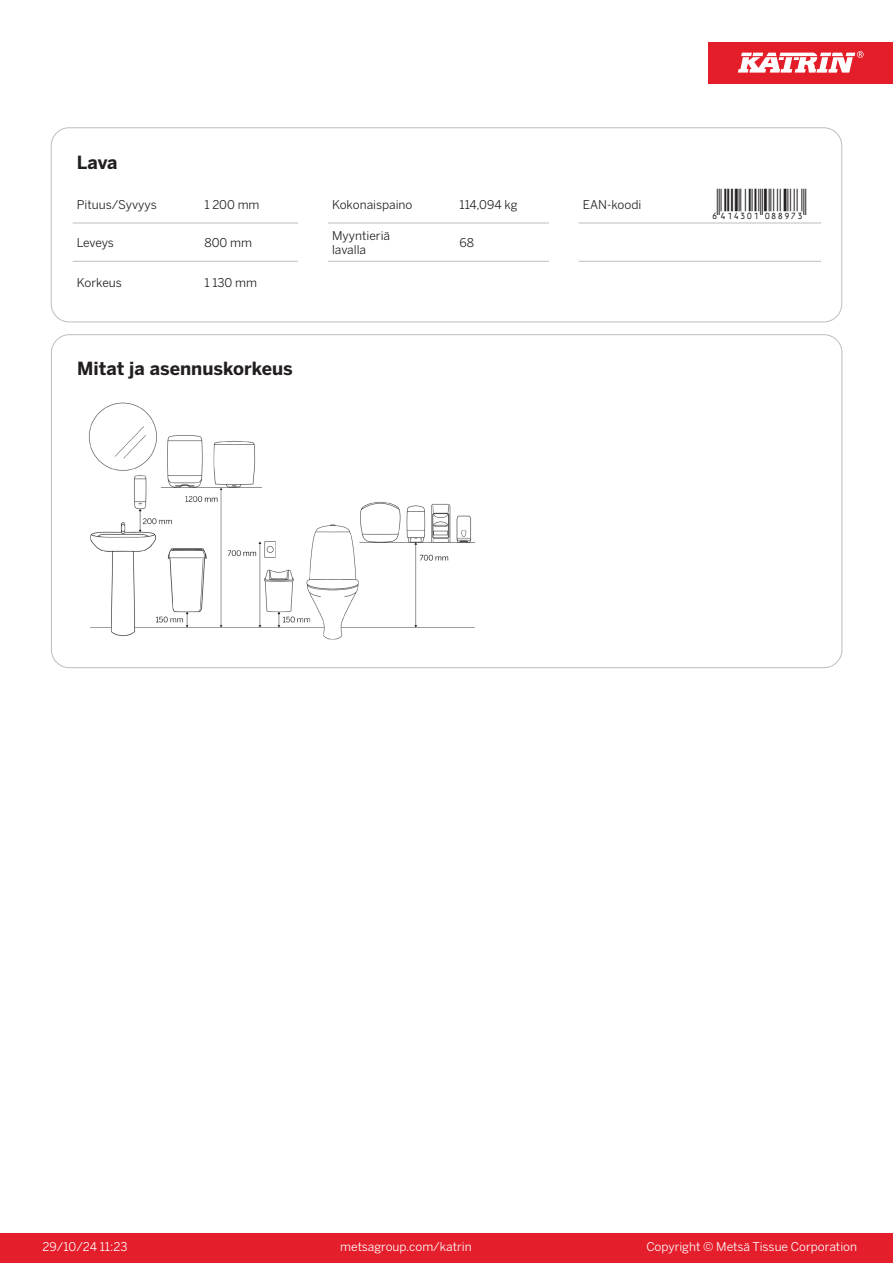
<style>
.page{position:relative;width:893px;height:1263px;background:#fff}
.page>*{position:absolute;margin:0;border:0;box-sizing:border-box;transform-origin:0 0}
.T_EAN{font:30px "Viisas EAN Matala";color:#231f20}
.T_TableHeader{font:700 18px "Benton Sans";color:#231f20}
.T_TableBody{font:12px "Benton Sans";color:#231f20}
.t1{font:12px "Benton Sans";color:#fff}
</style>
<div class="page">
<div style="left:0;top:1233px;width:893px;height:30px;background:#e41e2b"></div>
<div style="left:708px;top:43px;width:185px;height:41px;background:#e31e28"></div>
<svg style="left:738px;top:51px;width:126px;height:22px"></svg>
<hr style="left:73px;top:223px;width:127px;height:1px;background:#bcbdc0">
<hr style="left:200px;top:223px;width:98px;height:1px;background:#bcbdc0">
<hr style="left:328px;top:223px;width:127px;height:1px;background:#bcbdc0">
<hr style="left:455px;top:223px;width:94px;height:1px;background:#bcbdc0">
<hr style="left:579px;top:223px;width:127px;height:1px;background:#bcbdc0">
<hr style="left:706px;top:223px;width:115px;height:1px;background:#bcbdc0">
<hr style="left:73px;top:261px;width:127px;height:1px;background:#bcbdc0">
<hr style="left:200px;top:261px;width:98px;height:1px;background:#bcbdc0">
<hr style="left:328px;top:261px;width:127px;height:1px;background:#bcbdc0">
<hr style="left:455px;top:261px;width:94px;height:1px;background:#bcbdc0">
<hr style="left:579px;top:261px;width:127px;height:1px;background:#bcbdc0">
<hr style="left:706px;top:261px;width:115px;height:1px;background:#bcbdc0">
<div style="left:51px;top:128px;width:791px;height:194px;border:1px solid #bcbdc0;border-radius:18px"></div>
<img style="left:88px;top:402px;width:388px;height:238px">
<p class="T_TableHeader" style="left:77px;top:151px;width:42px">Lava</p>
<p class="T_TableBody" style="left:77px;top:197px;width:81px">Pituus/Syvyys</p>
<p class="T_TableBody" style="left:204px;top:197px;width:57px">1 200 mm</p>
<p class="T_TableBody" style="left:332px;top:197px;width:82px">Kokonaispaino</p>
<p class="T_TableBody" style="left:460px;top:197px;width:59px">114,094 kg</p>
<p class="T_TableBody" style="left:583px;top:197px;width:60px">EAN-koodi</p>
<p class="T_EAN" style="left:710px;top:188px;width:97px">*6414301088973*</p>
<p class="T_TableBody" style="left:77px;top:235px;width:39px">Leveys</p>
<p class="T_TableBody" style="left:204px;top:235px;width:49px">800 mm</p>
<p class="T_TableBody" style="left:332px;top:228px;width:60px">Myyntieriä</p>
<p class="T_TableBody" style="left:332px;top:243px;width:36px">lavalla</p>
<p class="T_TableBody" style="left:460px;top:235px;width:16px">68</p>
<p class="T_TableBody" style="left:77px;top:276px;width:47px">Korkeus</p>
<p class="T_TableBody" style="left:204px;top:276px;width:54px">1 130 mm</p>
<p class="T_TableHeader" style="left:77px;top:357px;width:217px">Mitat ja asennuskorkeus</p>
<p class="t1" style="left:43px;top:1239px;width:86px">29/10/24 11:23</p>
<p class="t1" style="left:340px;top:1239px;width:133px">metsagroup.com/katrin</p>
<p class="t1" style="left:646px;top:1239px;width:212px">Copyright © Metsä Tissue Corporation</p>
</div>
